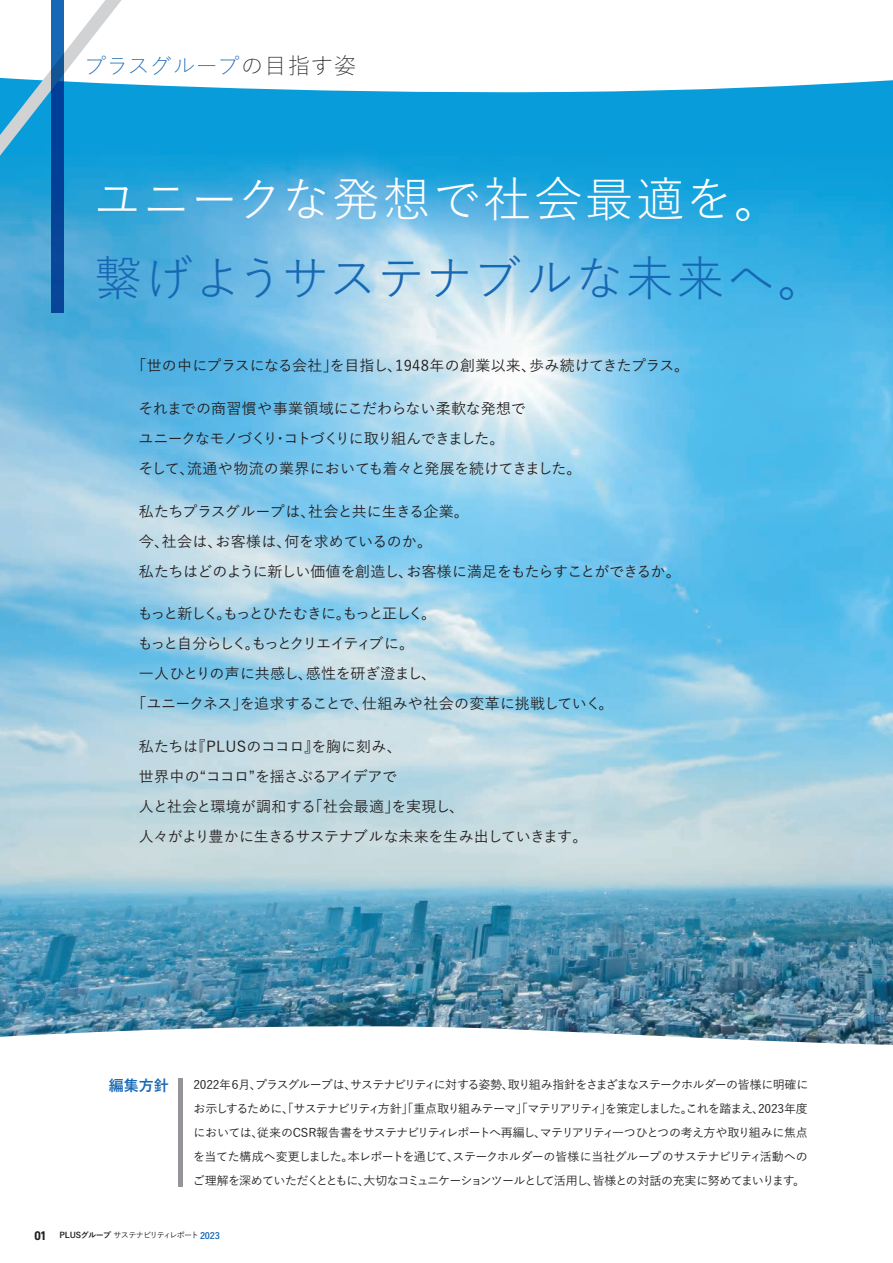
<style>
.page{position:relative;width:893px;height:1263px;background:#fff}
.page>*{position:absolute;margin:0;border:0;box-sizing:border-box;transform-origin:0 0}
.t1{font:48px "Yu Go Pr 6 N";letter-spacing:.025em;color:#1768b4}
.t2{font:48px "Yu Go Pr 6 N";letter-spacing:.035em;color:#fff}
.t3{font:300 22.5px "Yu Go Pr 6 N";letter-spacing:.02em;color:#1768b4}
.t4{font:500 15px "Yu Go Pr 6 N";letter-spacing:-.03em;color:#231f20}
.t5{font:500 15px "Yu Go Pr 6 N";letter-spacing:.005em;color:#231f20}
.t6{font:500 15px "Yu Go Pr 6 N";letter-spacing:-.01em;color:#231f20}
.t7{font:500 15px "Yu Go Pr 6 N";letter-spacing:-.075em;color:#231f20}
.t8{font:500 15px "Yu Go Pr 6 N";letter-spacing:.015em;color:#231f20}
.t9{font:500 15px "Yu Go Pr 6 N";letter-spacing:-.085em;color:#231f20}
.t10{font:500 15px "Yu Go Pr 6 N";letter-spacing:.02em;color:#231f20}
.t11{font:500 15px "Yu Go Pr 6 N";letter-spacing:-.12em;color:#231f20}
.t12{font:500 15px "Yu Go Pr 6 N";color:#231f20}
.本文{font:700 15px "Yu Go Pr 6 N";color:#1768b4}
.本文-2{font:500 12px/24px "Yu Go Pr 6 N";letter-spacing:-.085em;color:#231f20;text-align:justify}
.t13{font:500 8.1px "Yu Go Pr 6 N";letter-spacing:-.11em;color:#231f20}
.s1{color:#231f20}
.s2{font-family:"DIN Next LT Pro";font-weight:700;font-size:12.75px}
.s3{font-weight:700}
.s4{font-weight:700;font-size:9px;color:#1768b4}
</style>
<div class="page">
<img style="left:0;top:80px;width:893px;height:965px">
<svg style="left:0;top:0;width:122px;height:156px"></svg>
<svg style="left:51px;top:0;width:13px;height:312px;background:#084b9d"></svg>
<hr style="left:179px;top:1078px;width:4px;height:108px;background:#939598">
<p class="t3" style="left:84px;top:45px;width:274px">プラスグループ<span class="s1">の目指す姿</span></p>
<p class="t2" style="left:93px;top:155px;width:690px">ユニークな発想で社会最適を。</p>
<p class="t1" style="left:94px;top:234px;width:733px">繋げようサステナブルな未来へ。</p>
<p class="t5" style="left:131px;top:352px;width:559px">「世の中にプラスになる会社」を目指し、1948年の創業以来、歩み続けてきたプラス。</p>
<p class="t8" style="left:138px;top:394px;width:389px">それまでの商習慣や事業領域にこだわらない柔軟な発想で</p>
<p class="t7" style="left:139px;top:424px;width:367px">ユニークなモノづくり・コトづくりに取り組んできました。</p>
<p class="t6" style="left:138px;top:454px;width:445px">そして、流通や物流の業界においても着々と発展を続けてきました。</p>
<p class="t4" style="left:139px;top:497px;width:332px">私たちプラスグループは、社会と共に生きる企業。</p>
<p class="t5" style="left:139px;top:527px;width:295px">今、社会は、お客様は、何を求めているのか。</p>
<p class="t4" style="left:139px;top:557px;width:543px">私たちはどのように新しい価値を創造し、お客様に満足をもたらすことができるか。</p>
<p class="t9" style="left:138px;top:600px;width:300px">もっと新しく。もっとひたむきに。もっと正しく。</p>
<p class="t11" style="left:138px;top:630px;width:278px">もっと自分らしく。もっとクリエイティブに。</p>
<p class="t4" style="left:139px;top:660px;width:299px">一人ひとりの声に共感し、感性を研ぎ澄まし、</p>
<p class="t4" style="left:131px;top:690px;width:484px">「ユニークネス」を追求することで、仕組みや社会の変革に挑戦していく。</p>
<p class="t12" style="left:139px;top:733px;width:264px">私たちは『PLUSのココロ』を胸に刻み、</p>
<p class="t4" style="left:139px;top:763px;width:260px">世界中の“ココロ”を揺さぶるアイデアで</p>
<p class="t10" style="left:139px;top:793px;width:327px">人と社会と環境が調和する「社会最適」を実現し、</p>
<p class="t4" style="left:139px;top:823px;width:450px">人々がより豊かに生きるサステナブルな未来を生み出していきます。</p>
<p class="本文" style="left:109px;top:1077px;width:61px">編集方針</p>
<p class="本文-2" style="left:193px;top:1071px;width:617px">2022年６月、プラスグループは、サステナビリティに対する姿勢、取り組み指針をさまざまなステークホルダーの皆様に明確にお示しするために、「サステナビリティ方針」「重点取り組みテーマ」「マテリアリティ」を策定しました。これを踏まえ、2023年度においては、従来のCSR報告書をサステナビリティレポートへ再編し、マテリアリティ一つひとつの考え方や取り組みに焦点を当てた構成へ変更しました。本レポートを通じて、ステークホルダーの皆様に当社グループのサステナビリティ活動へのご理解を深めていただくとともに、大切なコミュニケーションツールとして活用し、皆様との対話の充実に努めてまいります。</p>
<p class="t13" style="left:34px;top:1228px;width:188px"><span class="s2">01</span> <span class="s3">PLUSグループ</span> サステナビリティレポート <span class="s4">2023</span></p>
</div>
